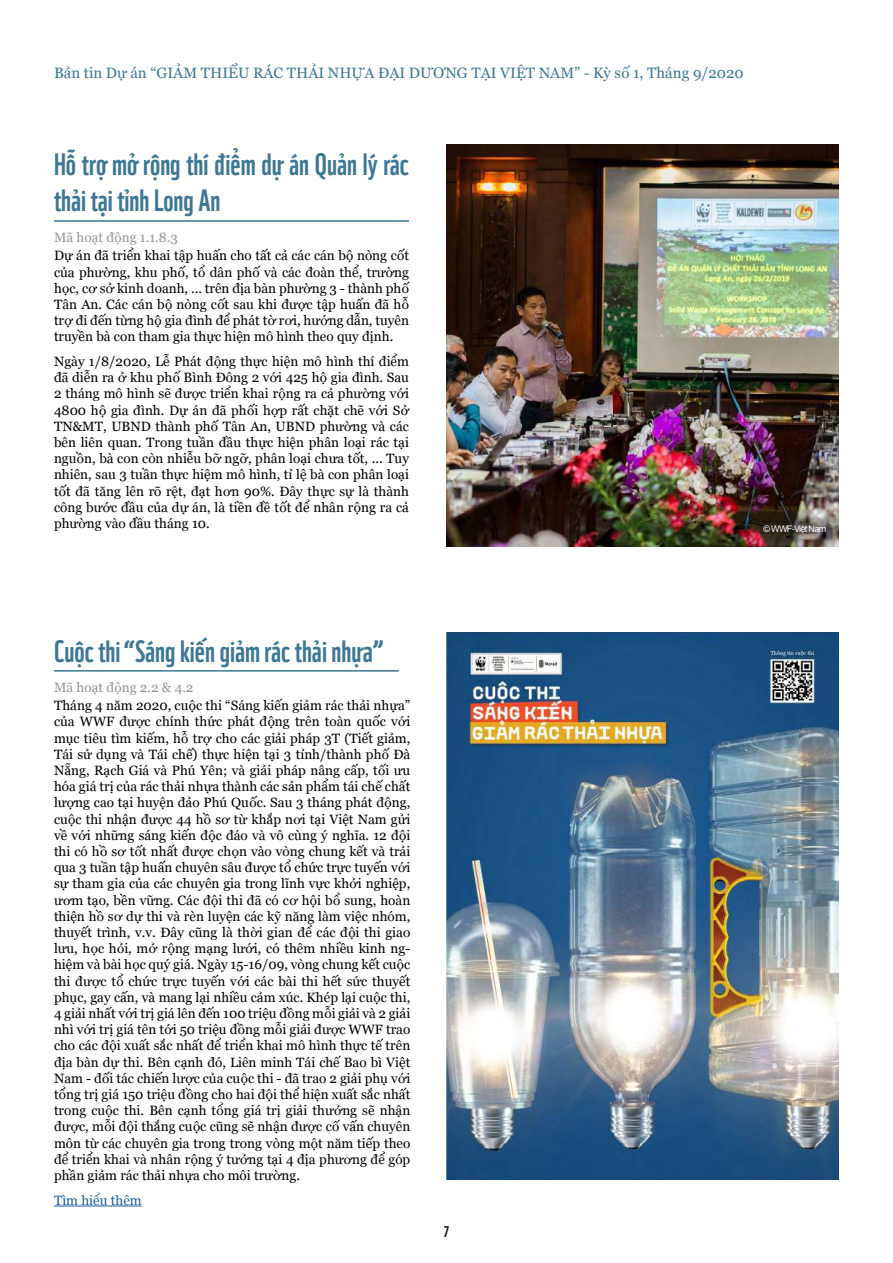
<style>
.page{position:relative;width:893px;height:1263px;background:#fff}
.page>*{position:absolute;margin:0;border:0;box-sizing:border-box;transform-origin:0 0}
.t1{font:30px/36px "WWF Vietnam";color:#3d7796}
.t2{font:15px "Georgia";color:#3d7796}
.t3{font:15px "WWF Vietnam";color:#000}
.t4{font:13.5px/16.2px "Georgia";color:#000;text-align:justify}
.t5{font:13.5px "Georgia";color:#939598}
.t6{font:13.5px "Georgia";color:#215e9e}
.t7{font:9px "Arial";letter-spacing:-.075em;color:#fff}
</style>
<div class="page">
<hr style="left:54px;top:220px;width:355px;height:2px;background:#3d7796">
<img style="left:446px;top:145px;width:393px;height:402px">
<hr style="left:54px;top:670px;width:345px;height:2px;background:#3d7796">
<img style="left:446px;top:632px;width:393px;height:547px">
<hr style="left:54px;top:1206px;width:88px;height:1px;background:#215e9e">
<p class="t2" style="left:54px;top:62px;width:691px">Bản tin Dự án “GIẢM THIỂU RÁC THẢI NHỰA ĐẠI DƯƠNG TẠI VIỆT NAM” - Kỳ số 1, Tháng 9/2020</p>
<h1 class="t1" style="left:54px;top:143px;width:357px">Hỗ trợ mở rộng thí điểm dự án Quản lý rác thải tại tỉnh Long An</h1>
<p class="t4" style="left:54px;top:247px;width:357px">Dự án đã triển khai tập huấn cho tất cả các cán bộ nòng cốt của phường, khu phố, tổ dân phố và các đoàn thể, trường học, cơ sở kinh doanh, ... trên địa bàn phường 3 - thành phố Tân An. Các cán bộ nòng cốt sau khi được tập huấn đã hỗ trợ đi đến từng hộ gia đình để phát tờ rơi, hướng dẫn, tuyên truyền bà con tham gia thực hiện mô hình theo quy định.</p>
<p class="t4" style="left:54px;top:353px;width:357px">Ngày 1/8/2020, Lễ Phát động thực hiện mô hình thí điểm đã diễn ra ở khu phố Bình Đông 2 với 425 hộ gia đình. Sau 2 tháng mô hình sẽ được triển khai rộng ra cả phường với 4800 hộ gia đình. Dự án đã phối hợp rất chặt chẽ với Sở TN&amp;MT, UBND thành phố Tân An, UBND phường và các bên liên quan. Trong tuần đầu thực hiện phân loại rác tại nguồn, bà con còn nhiễu bỡ ngỡ, phân loại chưa tốt, ... Tuy nhiên, sau 3 tuần thực hiệm mô hình, tỉ lệ bà con phân loại tốt đã tăng lên rõ rệt, đạt hơn 90%. Đây thực sự là thành công bước đầu của dự án, là tiền đề tốt để nhân rộng ra cả phường vào đầu tháng 10.</p>
<p class="t5" style="left:54px;top:228px;width:125px">Mã hoạt động 1.1.8.3</p>
<p class="t7" style="left:763px;top:523px;width:64px">© WWF-Việt Nam</p>
<h1 class="t1" style="left:54px;top:630px;width:330px">Cuộc thi “Sáng kiến giảm rác thải nhựa”</h1>
<p class="t4" style="left:54px;top:697px;width:358px">Tháng 4 năm 2020, cuộc thi “Sáng kiến giảm rác thải nhựa” của WWF được chính thức phát động trên toàn quốc với mục tiêu tìm kiếm, hỗ trợ cho các giải pháp 3T (Tiết giảm, Tái sử dụng và Tái chế) thực hiện tại 3 tỉnh/thành phố Đà Nẵng, Rạch Giá và Phú Yên; và giải pháp nâng cấp, tối ưu hóa giá trị của rác thải nhựa thành các sản phẩm tái chế chất lượng cao tại huyện đảo Phú Quốc. Sau 3 tháng phát động, cuộc thi nhận được 44 hồ sơ từ khắp nơi tại Việt Nam gửi về với những sáng kiến độc đáo và vô cùng ý nghĩa. 12 đội thi có hồ sơ tốt nhất được chọn vào vòng chung kết và trải qua 3 tuần tập huấn chuyên sâu được tổ chức trực tuyến với sự tham gia của các chuyên gia trong lĩnh vực khởi nghiệp, ươm tạo, bền vững. Các đội thi đã có cơ hội bổ sung, hoàn thiện hồ sơ dự thi và rèn luyện các kỹ năng làm việc nhóm, thuyết trình, v.v. Đây cũng là thời gian để các đội thi giao lưu, học hỏi, mở rộng mạng lưới, có thêm nhiều kinh ng&shy;hiệm và bài học quý giá. Ngày 15-16/09, vòng chung kết cuộc thi được tổ chức trực tuyến với các bài thi hết sức thuyết phục, gay cấn, và mang lại nhiều cảm xúc. Khép lại cuộc thi, 4 giải nhất với trị giá lên đến 100 triệu đồng mỗi giải và 2 giải nhì với trị giá tên tới 50 triệu đồng mỗi giải được WWF trao cho các đội xuất sắc nhất để triển khai mô hình thực tế trên địa bàn dự thi. Bên cạnh đó, Liên minh Tái chế Bao bì Việt Nam - đối tác chiến lược của cuộc thi - đã trao 2 giải phụ với tổng trị giá 150 triệu đồng cho hai đội thể hiện xuất sắc nhất trong cuộc thi. Bên cạnh tổng giá trị giải thưởng sẽ nhận được, mỗi đội thắng cuộc cũng sẽ nhận được cố vấn chuyên môn từ các chuyên gia trong trong vòng một năm tiếp theo để triển khai và nhân rộng ý tưởng tại 4 địa phương để góp phần giảm rác thải nhựa cho môi trường.</p>
<p class="t6" style="left:54px;top:1190px;width:89px">Tìm hiểu thêm</p>
<p class="t5" style="left:54px;top:677px;width:141px">Mã hoạt động 2.2 &amp; 4.2</p>
<p class="t3" style="left:444px;top:1219px;width:7px">7</p>
</div>
